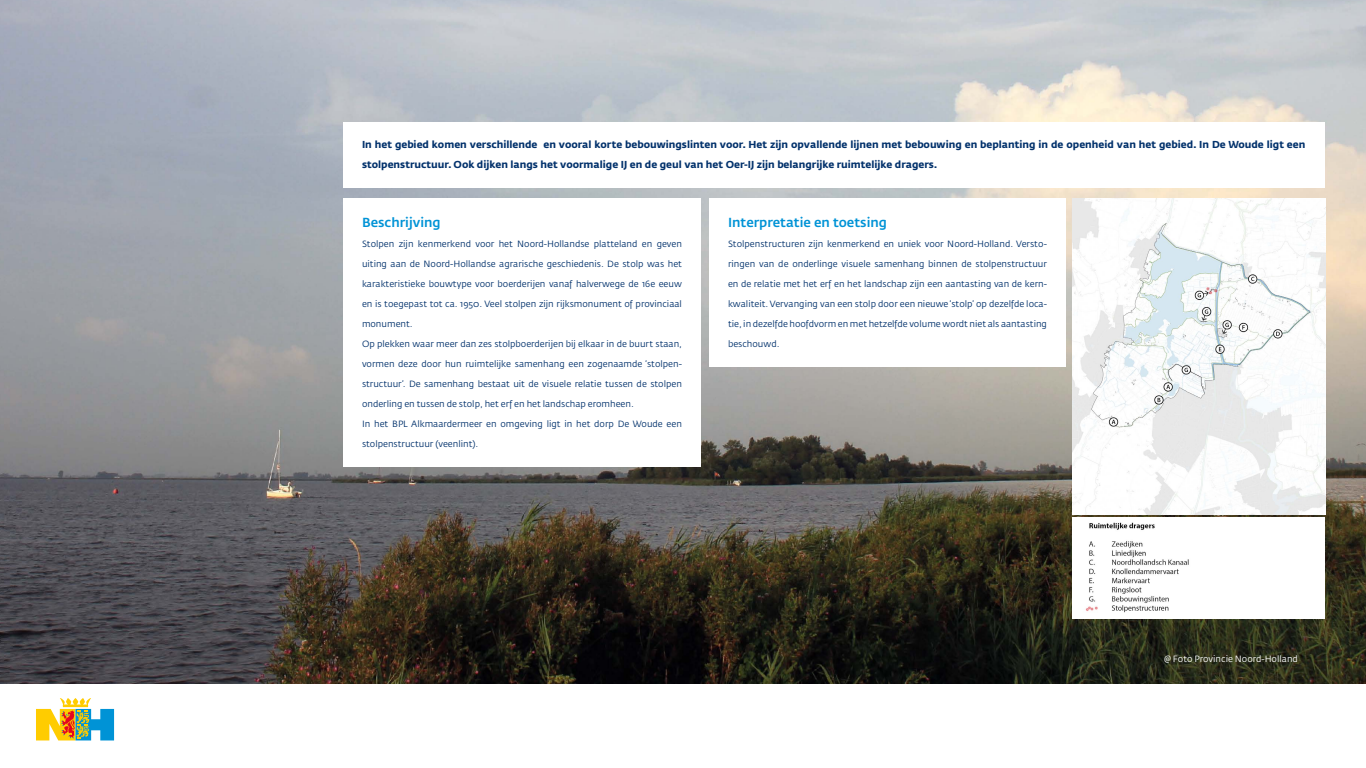
<style>
.page{position:relative;width:1366px;height:768px;background:#fff}
.page>*{position:absolute;margin:0;border:0;box-sizing:border-box;transform-origin:0 0}
.Txt{font:500 13px "Fedra Sans Std";color:#0093d6}
.txt_bold{font:700 10px/20px "Fedra Sans Std";color:#03326c}
.Txt-2{font:9px "Fedra Sans Std";color:#03326c}
.t1{font:9px "Fedra Sans Std";color:#fff}
</style>
<div class="page">
<img style="left:0;top:0;width:1366px;height:684px">
<svg style="left:36px;top:698px;width:78px;height:42px"></svg>
<img style="left:1072px;top:198px;width:253px;height:317px">
<img style="left:1072px;top:517px;width:253px;height:101px">
<div style="left:709px;top:198px;width:357px;height:168px;background:#fff"></div>
<div style="left:343px;top:198px;width:358px;height:268px;background:#fff"></div>
<div style="left:343px;top:122px;width:982px;height:66px;background:#fff"></div>
<p class="txt_bold" style="left:362px;top:135px;width:945px">In het gebied komen verschillende en vooral korte bebouwingslinten voor. Het zijn opvallende lijnen met bebouwing en beplanting in de openheid van het gebied. In De Woude ligt een stolpenstructuur. Ook dijken langs het voormalige IJ en de geul van het Oer-IJ zijn belangrijke ruimtelijke dragers.</p>
<p class="Txt" style="left:362px;top:214px;width:80px">Beschrijving</p>
<p class="Txt-2" style="left:362px;top:239px;width:322px">Stolpen zijn kenmerkend voor het Noord-Hollandse platteland en geven</p>
<p class="Txt-2" style="left:362px;top:259px;width:322px">uiting aan de Noord-Hollandse agrarische geschiedenis. De stolp was het</p>
<p class="Txt-2" style="left:362px;top:279px;width:321px">karakteristieke bouwtype voor boerderijen vanaf halverwege de 16e eeuw</p>
<p class="Txt-2" style="left:362px;top:299px;width:322px">en is toegepast tot ca. 1950. Veel stolpen zijn rijksmonument of provinciaal</p>
<p class="Txt-2" style="left:362px;top:319px;width:52px">monument.</p>
<p class="Txt-2" style="left:362px;top:339px;width:322px">Op plekken waar meer dan zes stolpboerderijen bij elkaar in de buurt staan,</p>
<p class="Txt-2" style="left:362px;top:359px;width:322px">vormen deze door hun ruimtelijke samenhang een zogenaamde ‘stolpen-</p>
<p class="Txt-2" style="left:362px;top:379px;width:322px">structuur’. De samenhang bestaat uit de visuele relatie tussen de stolpen</p>
<p class="Txt-2" style="left:362px;top:399px;width:273px">onderling en tussen de stolp, het erf en het landschap eromheen.</p>
<p class="Txt-2" style="left:362px;top:419px;width:321px">In het BPL Alkmaardermeer en omgeving ligt in het dorp De Woude een</p>
<p class="Txt-2" style="left:362px;top:439px;width:118px">stolpenstructuur (veenlint).</p>
<p class="Txt" style="left:728px;top:214px;width:161px">Interpretatie en toetsing</p>
<p class="Txt-2" style="left:728px;top:239px;width:320px">Stolpenstructuren zijn kenmerkend en uniek voor Noord-Holland. Versto-</p>
<p class="Txt-2" style="left:728px;top:259px;width:320px">ringen van de onderlinge visuele samenhang binnen de stolpenstructuur</p>
<p class="Txt-2" style="left:728px;top:279px;width:320px">en de relatie met het erf en het landschap zijn een aantasting van de kern-</p>
<p class="Txt-2" style="left:728px;top:299px;width:321px">kwaliteit. Vervanging van een stolp door een nieuwe ‘stolp’ op dezelfde loca-</p>
<p class="Txt-2" style="left:728px;top:319px;width:321px">tie, in dezelfde hoofdvorm en met hetzelfde volume wordt niet als aantasting</p>
<p class="Txt-2" style="left:728px;top:339px;width:53px">beschouwd.</p>
<p class="t1" style="left:1164px;top:653px;width:135px">@ Foto Provincie Noord-Holland</p>
</div>
